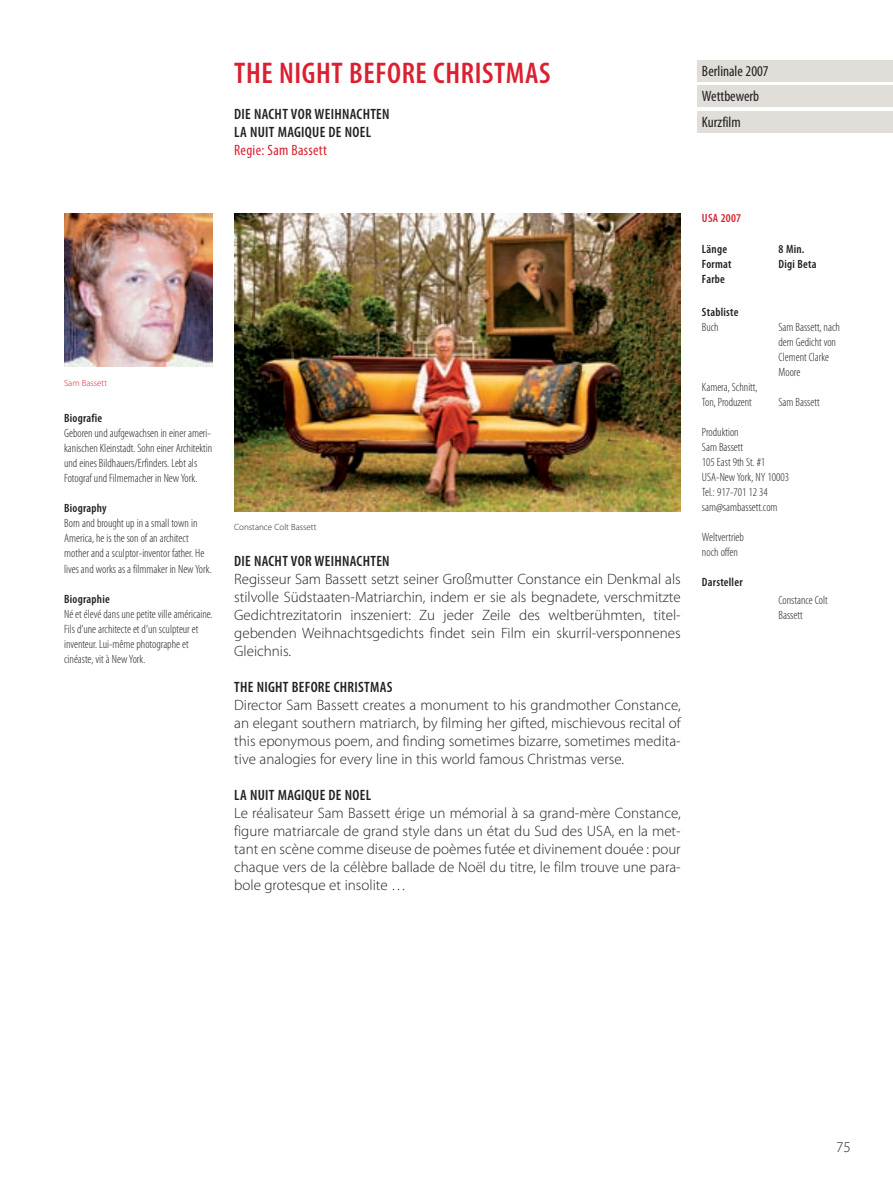
<style>
.page{position:relative;width:893px;height:1191px;background:#fff}
.page>*{position:absolute;margin:0;border:0;box-sizing:border-box;transform-origin:0 0}
.t1{font:600 condensed 30px "Myriad Pro";letter-spacing:.02em;color:#da2031}
.t2{font:300 15px/18px "Myriad Pro";color:#231f20;text-align:justify}
.t3{font:600 condensed 15px/18px "Myriad Pro";letter-spacing:.02em;color:#231f20}
.t4{font:condensed 15px/25.5px "Myriad Pro";color:#231f20}
.t5{font:condensed 15px "Myriad Pro";letter-spacing:.02em;color:#da2031}
.t6{font:300 condensed 12px/15px "Myriad Pro";color:#231f20}
.t7{font:600 condensed 12px "Myriad Pro";letter-spacing:.02em;color:#231f20}
.t8{font:600 condensed 12px "Myriad Pro";letter-spacing:.02em;color:#da2031}
.t9{font:300 9px "Myriad Pro";color:#231f20}
.t10{font:300 9px "Myriad Pro";color:#da2031}
</style>
<div class="page">
<div style="left:698px;top:60px;width:195px;height:22px;background:#e1deda"></div>
<div style="left:698px;top:86px;width:195px;height:21px;background:#e1deda"></div>
<div style="left:698px;top:111px;width:195px;height:22px;background:#e1deda"></div>
<img style="left:64px;top:213px;width:149px;height:153px">
<img style="left:234px;top:213px;width:447px;height:298px">
<h1 class="t1" style="left:234px;top:55px;width:318px">THE NIGHT BEFORE CHRISTMAS</h1>
<p class="t3" style="left:234px;top:105px;width:157px">DIE NACHT VOR WEIHNACHTEN<br>LA NUIT MAGIQUE DE NOEL</p>
<p class="t5" style="left:234px;top:141px;width:94px">Regie: Sam Bassett</p>
<p class="t4" style="left:702px;top:58px;width:68px">Berlinale 2007<br>Wettbewerb<br>Kurzfilm</p>
<p class="t10" style="left:64px;top:379px;width:45px">Sam Bassett</p>
<p class="t7" style="left:64px;top:411px;width:40px">Biografie</p>
<p class="t6" style="left:64px;top:427px;width:150px">Geboren und aufgewachsen in einer ameri&shy;kanischen Kleinstadt. Sohn einer Architektin und eines Bildhauers/Erfinders. Lebt als Fotograf und Filmemacher in New York.</p>
<p class="t7" style="left:64px;top:501px;width:44px">Biography</p>
<p class="t6" style="left:64px;top:517px;width:149px">Born and brought up in a small town in America, he is the son of an architect mother and a sculptor-inventor father. He lives and works as a filmmaker in New York.</p>
<p class="t7" style="left:64px;top:591px;width:47px">Biographie</p>
<p class="t6" style="left:64px;top:607px;width:150px">Né et élevé dans une petite ville américaine.<br>Fils d’une architecte et d’un sculpteur et inventeur. Lui-même photographe et cinéaste, vit à New York.</p>
<p class="t9" style="left:234px;top:523px;width:84px">Constance Colt Bassett</p>
<p class="t3" style="left:234px;top:551px;width:157px">DIE NACHT VOR WEIHNACHTEN</p>
<p class="t2" style="left:234px;top:571px;width:448px">Regisseur Sam Bassett setzt seiner Großmutter Constance ein Denkmal als stilvolle Südstaaten-Matriarchin, indem er sie als begnadete, verschmitzte Gedichtrezitatorin inszeniert: Zu jeder Zeile des weltberühmten, titel - geben den Weihnachtsgedichts findet sein Film ein skurril-versponnenes Gleichnis.</p>
<p class="t3" style="left:234px;top:677px;width:160px">THE NIGHT BEFORE CHRISTMAS</p>
<p class="t2" style="left:234px;top:697px;width:448px">Director Sam Bassett creates a monument to his grandmother Constance, an elegant southern matriarch, by filming her gifted, mischievous recital of this eponymous poem, and finding sometimes bizarre, sometimes medita&shy;tive analogies for every line in this world famous Christmas verse.</p>
<p class="t3" style="left:234px;top:785px;width:138px">LA NUIT MAGIQUE DE NOEL</p>
<p class="t2" style="left:234px;top:805px;width:448px">Le réalisateur Sam Bassett érige un mémorial à sa grand-mère Constance, figure matriarcale de grand style dans un état du Sud des USA, en la met&shy;tant en scène comme diseuse de poèmes futée et divinement douée : pour chaque vers de la célèbre ballade de Noël du titre, le film trouve une para&shy;bole grotesque et insolite …</p>
<p class="t8" style="left:702px;top:211px;width:41px">USA 2007</p>
<p class="t7" style="left:702px;top:241px;width:27px">Länge</p>
<p class="t7" style="left:778px;top:241px;width:27px">8 Min.</p>
<p class="t7" style="left:702px;top:256px;width:31px">Format</p>
<p class="t7" style="left:778px;top:256px;width:40px">Digi Beta</p>
<p class="t7" style="left:702px;top:271px;width:24px">Farbe</p>
<p class="t7" style="left:702px;top:304px;width:38px">Stabliste</p>
<p class="t6" style="left:702px;top:320px;width:18px">Buch</p>
<p class="t6" style="left:778px;top:320px;width:63px">Sam Bassett, nach dem Gedicht von<br>Clement Clarke<br>Moore</p>
<p class="t6" style="left:702px;top:380px;width:57px">Kamera, Schnitt,<br>Ton, Produzent</p>
<p class="t6" style="left:778px;top:395px;width:43px">Sam Bassett</p>
<p class="t6" style="left:702px;top:425px;width:89px">Produktion<br>Sam Bassett<br>105 East 9th St. #1<br>USA-New York, NY 10003<br>Tel.: 917-701 12 34 sam@sambassett.com</p>
<p class="t6" style="left:702px;top:530px;width:44px">Weltvertrieb noch offen</p>
<p class="t7" style="left:702px;top:574px;width:42px">Darsteller</p>
<p class="t6" style="left:778px;top:593px;width:51px">Constance Colt<br>Bassett</p>
<p class="t2" style="left:836px;top:1139px;width:16px">75</p>
</div>
